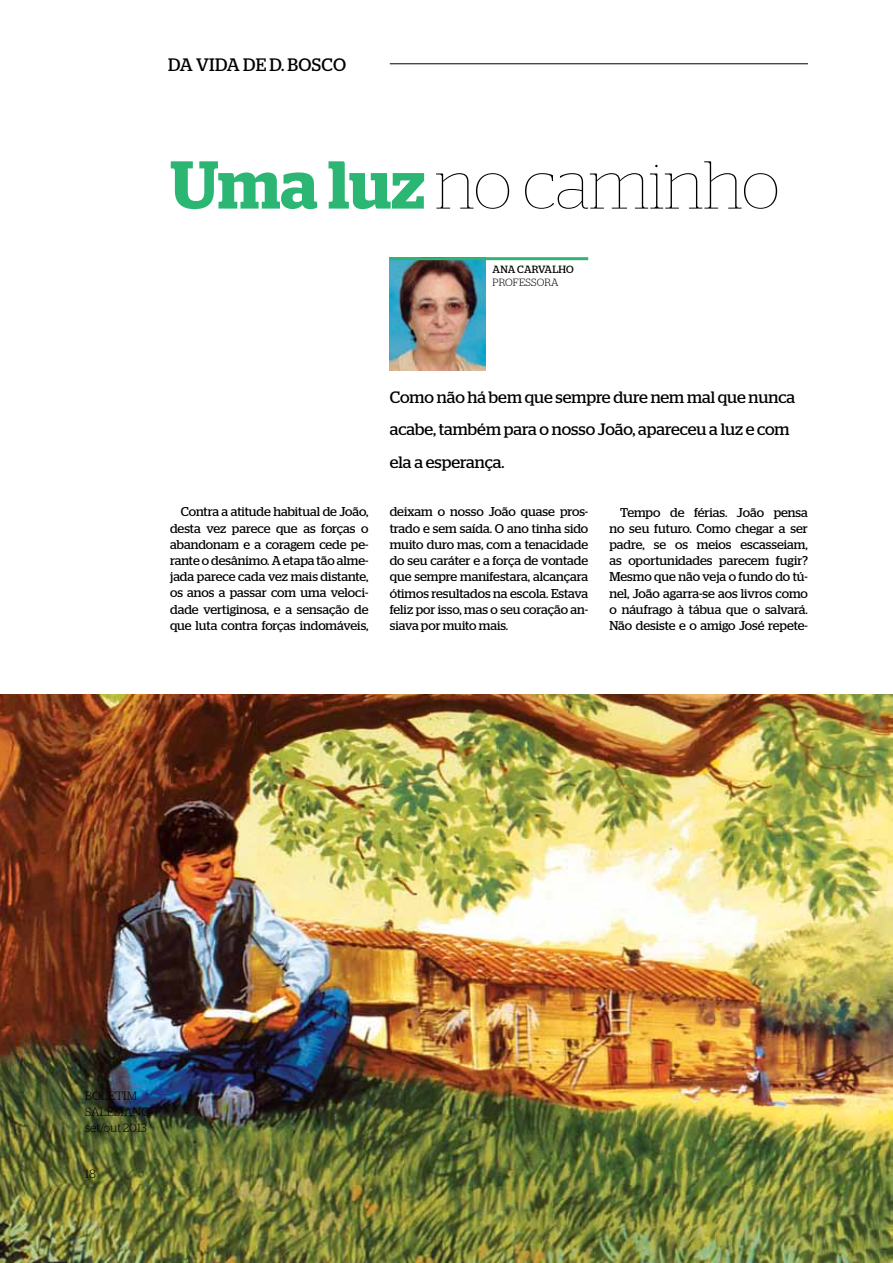
<style>
.page{position:relative;width:893px;height:1263px;background:#fff}
.page>*{position:absolute;margin:0;border:0;box-sizing:border-box;transform-origin:0 0}
.t1{font:100 67.5px "Stag";letter-spacing:-.005em;color:#000}
.t2{font:18px "Stag";color:#000}
.t3{font:16.5px/32.4px "Stag";color:#000}
.t4{font:12.75px/16.2px "Stag";letter-spacing:-.005em;color:#000;text-align:justify}
.t5{font:300 12px/16.2px "Stag";letter-spacing:.02em;color:#000}
.t6{font:10.5px "Stag";color:#000}
.t7{font:300 10.5px "Stag";color:#000}
.s1{font-weight:600;color:#2bb673}
</style>
<div class="page">
<img style="left:0;top:695px;width:893px;height:568px">
<hr style="left:390px;top:63px;width:418px;height:1px;background:#000">
<img style="left:390px;top:260px;width:95px;height:111px">
<hr style="left:390px;top:257px;width:198px;height:3px;background:#2bb673">
<h2 class="t2" style="left:168px;top:54px;width:40px">Da vida</h2>
<h2 class="t2" style="left:243px;top:54px;width:69px">de D. Bosco</h2>
<h1 class="t1" style="left:170px;top:148px;width:611px"><span class="s1">Uma luz</span> no caminho</h1>
<p class="t6" style="left:493px;top:264px;width:40px">Ana Carvalho</p>
<p class="t7" style="left:493px;top:276px;width:8px">PRO</p>
<p class="t7" style="left:513px;top:276px;width:14px">FESSORA</p>
<p class="t3" style="left:390px;top:381px;width:407px">Como não há bem que sempre dure nem mal que nunca acabe, também para o nosso João, apareceu a luz e com ela a esperança.</p>
<p class="t4" style="left:170px;top:504px;width:200px;text-indent:11px">Contra a atitude habitual de João, desta vez parece que as forças o abandonam e a coragem cede pe&shy;rante o desânimo. A etapa tão alme&shy;jada parece cada vez mais distante, os anos a passar com uma veloci&shy;dade vertiginosa, e a sensação de que luta contra forças indomáveis,</p>
<p class="t4" style="left:390px;top:504px;width:200px">deixam o nosso João quase pros&shy;trado e sem saída. O ano tinha sido muito duro mas, com a tenacidade do seu caráter e a força de vontade que sempre manifestara, alcançara ótimos resultados na escola. Estava feliz por isso, mas o seu coração an&shy;siava por muito mais.</p>
<p class="t4" style="left:609px;top:504px;width:200px;text-indent:11px">Tempo de férias. João pensa no seu futuro. Como chegar a ser padre, se os meios escasseiam, as oportunidades parecem fugir?<br>Mesmo que não veja o fundo do tú&shy;nel, João agarra-se aos livros como o náufrago à tábua que o salvará.<br>Não desiste e o amigo José repete-</p>
<p class="t5" style="left:85px;top:1087px;width:67px">BOLETIM<br>SALESIANO<br>SET/OUT 2013</p>
<p class="t5" style="left:85px;top:1165px;width:12px">18</p>
</div>
